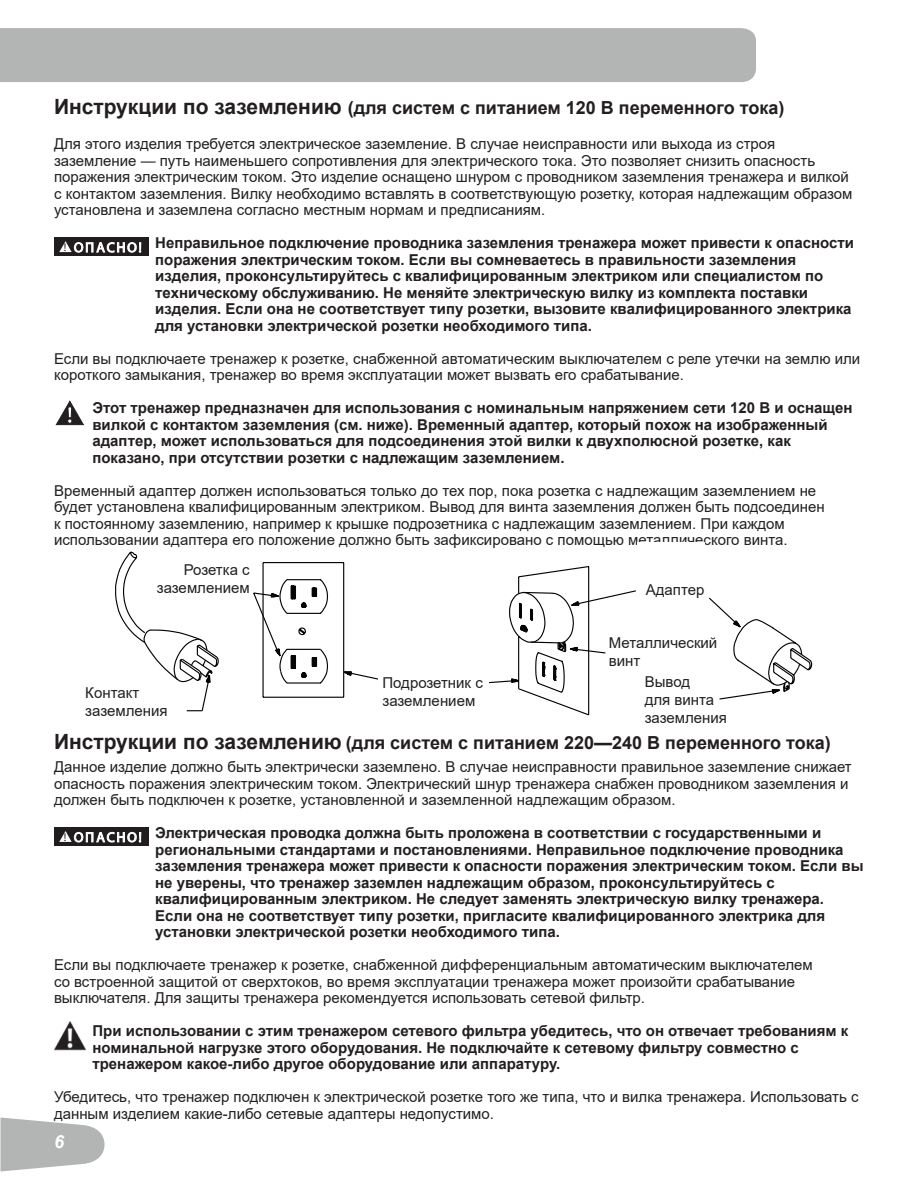
<style>
.page{position:relative;width:918px;height:1188px;background:#fff}
.page>*{position:absolute;margin:0;border:0;box-sizing:border-box;transform-origin:0 0}
.t1{font:700 18px "Arial";color:#231f20}
.t2{font:italic 700 18px "Arial";color:#fff}
.t3{font:15px/16.5px "Arial";color:#231f20}
.t4{font:700 15px/16.5px "Arial";color:#231f20}
.t5{font:11.4px "Myriad Pro";color:#211d1e}
.s1{font-size:21px}
</style>
<div class="page">
<div style="left:0;top:28px;width:756px;height:54px;background:#b3b4b4"></div>
<svg style="left:0;top:1118px;width:105px;height:54px"></svg>
<div style="left:54px;top:237px;width:94px;height:19px;background:#211d1e"></div>
<svg style="left:59px;top:241px;width:82px;height:12px"></svg>
<svg style="left:56px;top:401px;width:28px;height:24px"></svg>
<div style="left:54px;top:827px;width:94px;height:19px;background:#211d1e"></div>
<svg style="left:59px;top:831px;width:82px;height:12px"></svg>
<img style="left:54px;top:1022px;width:32px;height:29px">
<svg style="left:115px;top:561px;width:698px;height:155px"></svg>
<div style="left:606px;top:635px;width:48px;height:31px;background:#fff"></div>
<div style="left:654px;top:689px;width:60px;height:23px;background:#fff"></div>
<div style="left:614px;top:701px;width:134px;height:22px;background:#fff"></div>
<div style="left:637px;top:542px;width:68px;height:70px;background:#fff"></div>
<div style="left:378px;top:656px;width:110px;height:36px;background:#fff"></div>
<div style="left:181px;top:584px;width:68px;height:27px;background:#fff"></div>
<div style="left:119px;top:692px;width:76px;height:14px;background:#fff"></div>
<div style="left:115px;top:699px;width:68px;height:22px;background:#fff"></div>
<p class="t1" style="left:54px;top:95px;width:732px"><span class="s1">Инструкции по заземлению</span> (для систем с питанием 120 В переменного тока)</p>
<p class="t3" style="left:54px;top:136px;width:800px">Для этого изделия требуется электрическое заземление. В случае неисправности или выхода из строя заземление — путь наименьшего сопротивления для электрического тока. Это позволяет снизить опасность поражения электрическим током. Это изделие оснащено шнуром с проводником заземления тренажера и вилкой с контактом заземления. Вилку необходимо вставлять в соответствующую розетку, которая надлежащим образом установлена и заземлена согласно местным нормам и предписаниям.</p>
<p class="t5" style="left:64px;top:241px;width:4px">!</p>
<p class="t4" style="left:155px;top:235px;width:700px">Неправильное подключение проводника заземления тренажера может привести к опасности поражения электрическим током. Если вы сомневаетесь в правильности заземления изделия, проконсультируйтесь с квалифицированным электриком или специалистом по техническому обслуживанию. Не меняйте электрическую вилку из комплекта поставки изделия. Если она не соответствует типу розетки, вызовите квалифицированного электрика для установки электрической розетки необходимого типа.</p>
<p class="t3" style="left:54px;top:350px;width:808px">Если вы подключаете тренажер к розетке, снабженной автоматическим выключателем с реле утечки на землю или короткого замыкания, тренажер во время эксплуатации может вызвать его срабатывание.</p>
<p class="t4" style="left:92px;top:400px;width:762px">Этот тренажер предназначен для использования с номинальным напряжением сети 120 В и оснащен вилкой с контактом заземления (см. ниже). Временный адаптер, который похож на изображенный адаптер, может использоваться для подсоединения этой вилки к двухполюсной розетке, как показано, при отсутствии розетки с надлежащим заземлением.</p>
<p class="t3" style="left:54px;top:482px;width:772px">Временный адаптер должен использоваться только до тех пор, пока розетка с надлежащим заземлением не будет установлена квалифицированным электриком. Вывод для винта заземления должен быть подсоединен к постоянному заземлению, например к крышке подрозетника с надлежащим заземлением. При каждом использовании адаптера его положение должно быть зафиксировано с помощью металлического винта.</p>
<p class="t3" style="left:157px;top:561px;width:94px;line-height:18px;text-align:right">Розетка с заземлением</p>
<p class="t3" style="left:85px;top:684px;width:84px;line-height:18px">Контакт заземления</p>
<p class="t3" style="left:382px;top:674px;width:102px;line-height:18px">Подрозетник с заземлением</p>
<p class="t3" style="left:646px;top:581px;width:60px">Адаптер</p>
<p class="t3" style="left:609px;top:634px;width:110px;line-height:18px">Металлический винт</p>
<p class="t3" style="left:645px;top:673px;width:84px;line-height:18px">Вывод<br>для винта заземления</p>
<p class="t1" style="left:54px;top:730px;width:778px"><span class="s1">Инструкции по заземлению</span> (для систем с питанием 220—240 В переменного тока)</p>
<p class="t3" style="left:54px;top:759px;width:799px">Данное изделие должно быть электрически заземлено. В случае неисправности правильное заземление снижает опасность поражения электрическим током. Электрический шнур тренажера снабжен проводником заземления и должен быть подключен к розетке, установленной и заземленной надлежащим образом.</p>
<p class="t5" style="left:64px;top:830px;width:4px">!</p>
<p class="t4" style="left:155px;top:825px;width:710px">Электрическая проводка должна быть проложена в соответствии с государственными и региональными стандартами и постановлениями. Неправильное подключение проводника заземления тренажера может привести к опасности поражения электрическим током. Если вы не уверены, что тренажер заземлен надлежащим образом, проконсультируйтесь с квалифицированным электриком. Не следует заменять электрическую вилку тренажера.<br>Если она не соответствует типу розетки, пригласите квалифицированного электрика для установки электрической розетки необходимого типа.</p>
<p class="t3" style="left:54px;top:957px;width:760px">Если вы подключаете тренажер к розетке, снабженной дифференциальным автоматическим выключателем со встроенной защитой от сверхтоков, во время эксплуатации тренажера может произойти срабатывание выключателя. Для защиты тренажера рекомендуется использовать сетевой фильтр.</p>
<p class="t4" style="left:92px;top:1023px;width:757px">При использовании с этим тренажером сетевого фильтра убедитесь, что он отвечает требованиям к номинальной нагрузке этого оборудования. Не подключайте к сетевому фильтру совместно с тренажером какое-либо другое оборудование или аппаратуру.</p>
<p class="t3" style="left:54px;top:1089px;width:806px">Убедитесь, что тренажер подключен к электрической розетке того же типа, что и вилка тренажера. Использовать с данным изделием какие-либо сетевые адаптеры недопустимо.</p>
<p class="t2" style="left:54px;top:1130px;width:12px">6</p>
</div>
